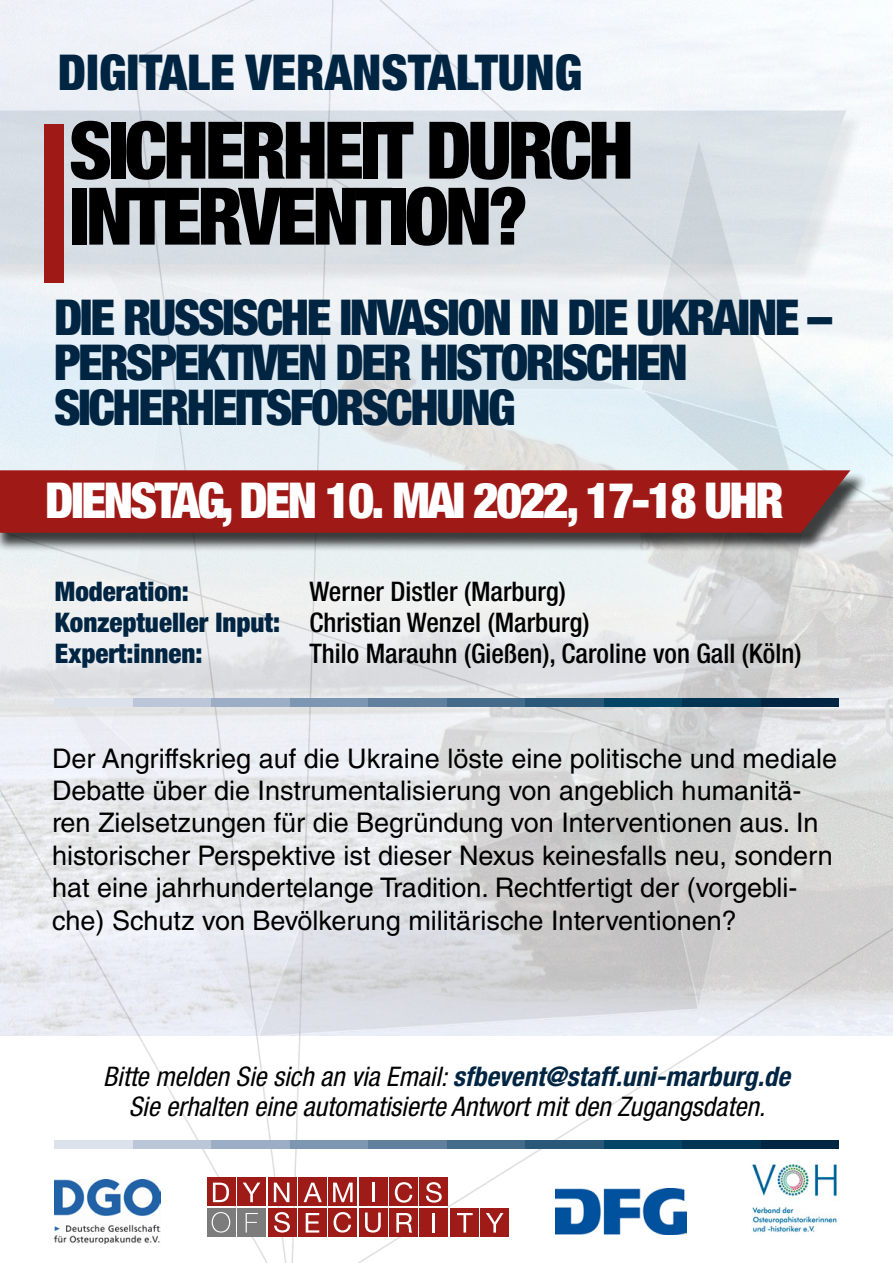
<style>
.page{position:relative;width:893px;height:1263px;background:#fff}
.page>*{position:absolute;margin:0;border:0;box-sizing:border-box;transform-origin:0 0}
.t1{font:900 condensed 79.5px/66px "Helvetica Neue LT Std";letter-spacing:-.05em;color:#000}
.t2{font:900 condensed 49.5px/45px "Helvetica Neue LT Std";letter-spacing:-.05em;color:#002542}
.t3{font:900 condensed 49.5px "Helvetica Neue LT Std";letter-spacing:-.05em;color:#fff}
.t4{font:900 condensed 49.5px "Helvetica Neue LT Std";color:#002542}
.t5{font:27px/32.4px "Helvetica LT Std";color:#000}
.t6{font:500 condensed 27px/31.2px "Helvetica Neue LT Std";color:#000}
.t7{font:italic condensed 27px/30px "Helvetica Neue LT Std";color:#000;text-align:center}
.t8{font:900 condensed 27px "Helvetica Neue LT Std";color:#002542}
.s1{font-weight:900;color:#002542}
.s2{font-weight:700;color:#002542}
</style>
<div class="page">
<img style="left:0;top:0;width:893px;height:1263px">
<div style="left:207px;top:1177px;width:28px;height:29px;background:#9f1b17"></div>
<div style="left:238px;top:1177px;width:28px;height:29px;background:#9f1b17"></div>
<div style="left:268px;top:1177px;width:28px;height:29px;background:#9f1b17"></div>
<div style="left:298px;top:1177px;width:29px;height:29px;background:#9f1b17"></div>
<div style="left:329px;top:1177px;width:28px;height:29px;background:#9f1b17"></div>
<div style="left:359px;top:1177px;width:28px;height:29px;background:#9f1b17"></div>
<div style="left:389px;top:1177px;width:29px;height:29px;background:#9f1b17"></div>
<div style="left:420px;top:1177px;width:28px;height:29px;background:#9f1b17"></div>
<div style="left:268px;top:1208px;width:28px;height:28px;background:#9f1b17"></div>
<div style="left:298px;top:1208px;width:29px;height:28px;background:#9f1b17"></div>
<div style="left:329px;top:1208px;width:28px;height:28px;background:#9f1b17"></div>
<div style="left:359px;top:1208px;width:28px;height:28px;background:#9f1b17"></div>
<div style="left:389px;top:1208px;width:29px;height:28px;background:#9f1b17"></div>
<div style="left:420px;top:1208px;width:28px;height:28px;background:#9f1b17"></div>
<div style="left:450px;top:1208px;width:28px;height:28px;background:#9f1b17"></div>
<div style="left:481px;top:1208px;width:28px;height:28px;background:#9f1b17"></div>
<div style="left:207px;top:1208px;width:28px;height:28px;background:#7c7c7c"></div>
<div style="left:238px;top:1208px;width:28px;height:28px;background:#7c7c7c"></div>
<svg style="left:213px;top:1182px;width:16px;height:20px"></svg>
<svg style="left:212px;top:1212px;width:18px;height:20px"></svg>
<svg style="left:246px;top:1213px;width:12px;height:19px"></svg>
<svg style="left:243px;top:1182px;width:17px;height:20px"></svg>
<svg style="left:274px;top:1182px;width:15px;height:20px"></svg>
<svg style="left:304px;top:1182px;width:18px;height:20px"></svg>
<svg style="left:333px;top:1182px;width:20px;height:20px"></svg>
<hr style="left:372px;top:1182px;width:2px;height:20px;background:#fff">
<svg style="left:395px;top:1182px;width:17px;height:20px"></svg>
<svg style="left:426px;top:1182px;width:16px;height:20px"></svg>
<svg style="left:274px;top:1212px;width:16px;height:20px"></svg>
<svg style="left:306px;top:1213px;width:13px;height:19px"></svg>
<svg style="left:334px;top:1212px;width:17px;height:20px"></svg>
<svg style="left:365px;top:1212px;width:16px;height:20px"></svg>
<svg style="left:396px;top:1213px;width:16px;height:19px"></svg>
<svg style="left:433px;top:1213px;width:2px;height:19px"></svg>
<svg style="left:457px;top:1213px;width:16px;height:19px"></svg>
<svg style="left:486px;top:1213px;width:17px;height:19px"></svg>
<div style="left:760px;top:1141px;width:79px;height:8px;background:#002542"></div>
<div style="left:682px;top:1141px;width:78px;height:8px;background:#003453"></div>
<div style="left:603px;top:1141px;width:79px;height:8px;background:#044565"></div>
<div style="left:525px;top:1141px;width:78px;height:8px;background:#295878"></div>
<div style="left:446px;top:1141px;width:79px;height:8px;background:#456b8a"></div>
<div style="left:368px;top:1141px;width:78px;height:8px;background:#61809e"></div>
<div style="left:289px;top:1141px;width:79px;height:8px;background:#7d96b1"></div>
<div style="left:211px;top:1141px;width:78px;height:8px;background:#9caec5"></div>
<div style="left:132px;top:1141px;width:79px;height:8px;background:#bbc7d8"></div>
<div style="left:54px;top:1141px;width:78px;height:8px;background:#dce2ec"></div>
<div style="left:760px;top:698px;width:79px;height:9px;background:#002542"></div>
<div style="left:682px;top:698px;width:78px;height:9px;background:#003453"></div>
<div style="left:603px;top:698px;width:79px;height:9px;background:#044565"></div>
<div style="left:525px;top:698px;width:78px;height:9px;background:#295878"></div>
<div style="left:446px;top:698px;width:79px;height:9px;background:#456b8a"></div>
<div style="left:368px;top:698px;width:78px;height:9px;background:#61809e"></div>
<div style="left:289px;top:698px;width:79px;height:9px;background:#7d96b1"></div>
<div style="left:211px;top:698px;width:78px;height:9px;background:#9caec5"></div>
<div style="left:132px;top:698px;width:79px;height:9px;background:#bbc7d8"></div>
<div style="left:54px;top:698px;width:78px;height:9px;background:#dce2ec"></div>
<img style="left:54px;top:1179px;width:107px;height:64px">
<img style="left:556px;top:1189px;width:131px;height:46px">
<img style="left:752px;top:1159px;width:87px;height:76px">
<div style="left:0;top:112px;width:864px;height:171px;background:#000;opacity:.75"></div>
<svg style="left:0;top:111px;width:846px;height:153px;background:#d8dee4"></svg>
<div style="left:44px;top:124px;width:19px;height:159px;background:#9f1a17"></div>
<div style="left:0;top:472px;width:868px;height:80px;background:#000;opacity:.75"></div>
<div style="left:0;top:470px;width:850px;height:63px;background:#9f1a17"></div>
<h2 class="t4" style="left:58px;top:42px;width:526px">DIGITALE VERANSTALTUNG</h2>
<h1 class="t1" style="left:69px;top:116px;width:566px">SICHERHEIT DURCH<br>INTERVENTION?</h1>
<h2 class="t2" style="left:54px;top:294px;width:780px">DIE RUSSISCHE INVASION IN DIE UKRAINE –<br>PERSPEKTIVEN DER HISTORISCHEN<br>SICHERHEITSFORSCHUNG</h2>
<h2 class="t3" style="left:45px;top:470px;width:740px">DIENSTAG, DEN 10. MAI 2022, 17-18 UHR</h2>
<p class="t6" style="left:55px;top:575px;width:536px;text-indent:254px">Werner Distler (Marburg)<br><span class="s1">Konzeptueller Input:</span> Christian Wenzel (Marburg)<br><span class="s1">Expert:innen:</span></p>
<p class="t8" style="left:55px;top:575px;width:136px">Moderation:</p>
<p class="t6" style="left:309px;top:638px;width:494px">Thilo Marauhn (Gießen), Caroline von Gall (Köln)</p>
<p class="t5" style="left:52px;top:742px;width:786px">Der Angriffskrieg auf die Ukraine löste eine politische und mediale Debatte über die Instrumentalisierung von angeblich humanitä&shy;ren Zielsetzungen für die Begründung von Interventionen aus. In historischer Perspektive ist dieser Nexus keinesfalls neu, sondern hat eine jahrhundertelange Tradition. Rechtfertigt der (vorgebli&shy;che) Schutz von Bevölkerung militärische Interventionen?</p>
<p class="t7" style="left:103px;top:1062px;width:688px">Bitte melden Sie sich an via Email: <span class="s2">sfbevent@staff.uni-marburg.de<br></span>Sie erhalten eine automatisierte Antwort mit den Zugangsdaten.</p>
</div>
